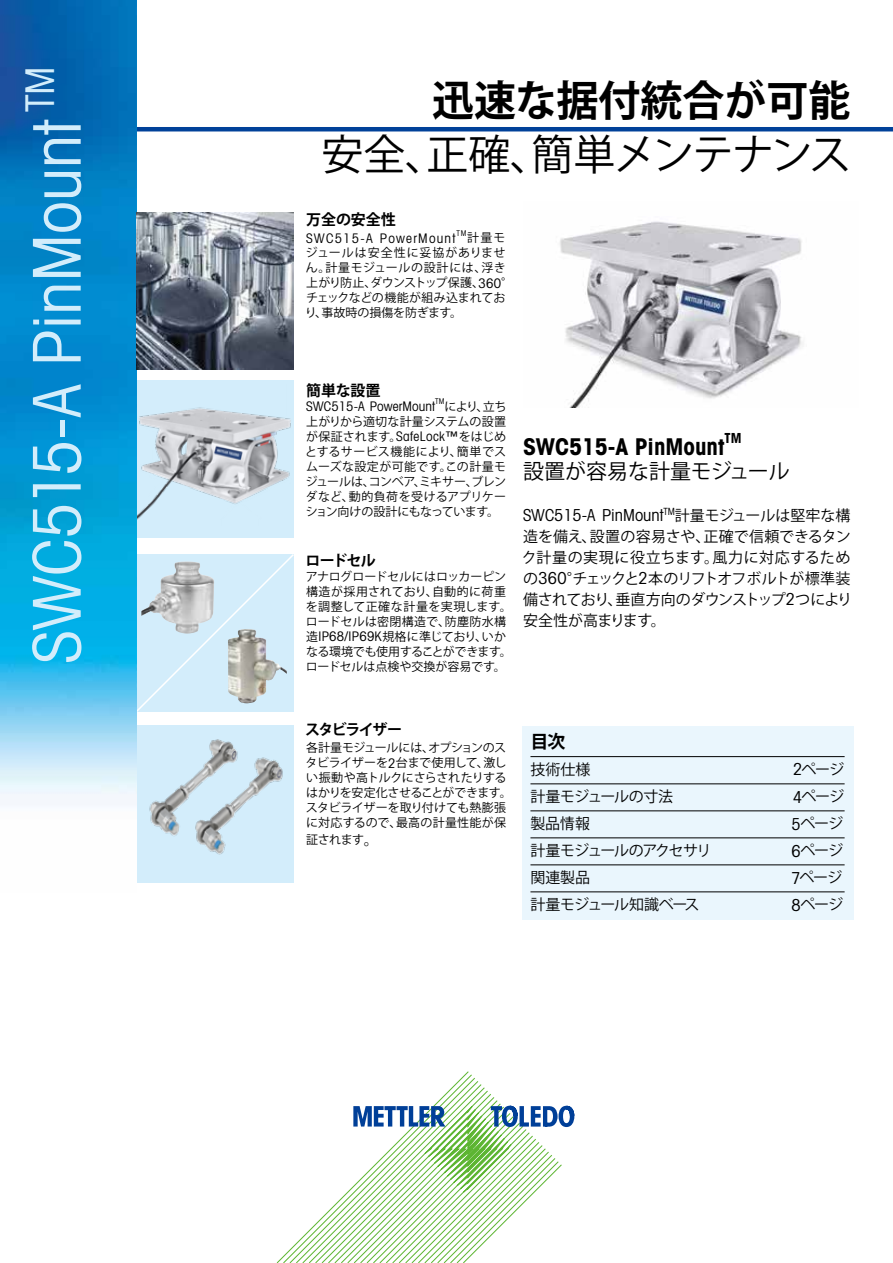
<style>
.page{position:relative;width:893px;height:1263px;background:#fff}
.page>*{position:absolute;margin:0;border:0;box-sizing:border-box;transform-origin:0 0}
.t1{font:66px "Avant Gardefor MT Bk";color:#d3edfb}
.t2{font:42px "Koz Go Pro";letter-spacing:-.05em;color:#000}
.t3{font:700 42px "Koz Go Pro";color:#000}
.t4{font:23.1px "Avant Gardefor MT Bd";color:#000}
.t5{font:21px "Koz Go Pro";color:#000}
.t6{font:700 18px "Koz Go Pro";color:#000}
.t7{font:16.5px "Avant Gardefor MT Bk";color:#000}
.t8{font:15px/21px "Koz Go Pro";letter-spacing:-.045em;color:#000;text-align:justify}
.t9{font:700 15px "Koz Go Pro";letter-spacing:-.02em;color:#000}
.t10{font:15px "Koz Go Pro";letter-spacing:-.095em;color:#000}
.t11{font:700 15px "Koz Go Pro";letter-spacing:-.1em;color:#000}
.t12{font:13.8px "Avant Gardefor MT Bd";color:#000}
.t13{font:13.2px "Avant Gardefor MT Bk";letter-spacing:.005em;color:#000}
.t14{font:13.2px "Avant Gardefor MT Bk";letter-spacing:.09em;color:#000}
.t15{font:12px/15px "Koz Go Pro";letter-spacing:-.01em;color:#000}
.t16{font:7.95px "Avant Gardefor MT Bk";color:#000}
.s1{font-family:"Avant Gardefor MT Bk";font-size:13.2px}
.s2{font-family:"Koz Go Pro";font-size:15px}
.s3{font-family:"Avant Gardefor MT Bk";font-size:16.5px}
.s4{font-size:15px}
</style>
<div class="page">
<div style="left:136px;top:381px;width:157px;height:157px;background:#d3edfb"></div>
<img style="left:136px;top:384px;width:155px;height:141px">
<div style="left:136px;top:725px;width:157px;height:157px;background:#d3edfb"></div>
<hr style="left:111px;top:127px;width:782px;height:4px;background:#004199">
<svg style="left:277px;top:1071px;width:257px;height:192px"></svg>
<svg style="left:353px;top:1105px;width:221px;height:88px"></svg>
<svg style="left:136px;top:552px;width:158px;height:162px;background:#d2edfa"></svg>
<img style="left:0;top:0;width:136px;height:805px">
<img style="left:560px;top:221px;width:243px;height:187px">
<img style="left:141px;top:561px;width:73px;height:73px">
<img style="left:228px;top:629px;width:59px;height:74px">
<div style="left:522px;top:726px;width:331px;height:193px;background:#eaf6fd"></div>
<hr style="left:530px;top:756px;width:315px;height:1px;background:#000">
<hr style="left:530px;top:784px;width:315px;height:1px;background:#000">
<hr style="left:530px;top:811px;width:315px;height:1px;background:#000">
<hr style="left:530px;top:838px;width:315px;height:1px;background:#000">
<hr style="left:530px;top:865px;width:315px;height:1px;background:#000">
<hr style="left:530px;top:892px;width:315px;height:1px;background:#000">
<img style="left:126px;top:724px;width:168px;height:149px">
<img style="left:136px;top:213px;width:157px;height:157px">
<h1 class="t1" style="left:16px;top:664px;width:599px;rotate:-90deg">SWC515-A PinMount <sup>TM</sup></h1>
<h2 class="t3" style="left:432px;top:74px;width:420px">迅速な据付統合が可能</h2>
<h2 class="t2" style="left:322px;top:127px;width:531px">安全、正確、簡単メンテナンス</h2>
<p class="t9" style="left:306px;top:210px;width:91px">万全の安全性</p>
<p class="t14" style="left:306px;top:230px;width:151px">SWC515-A PowerMount</p>
<p class="t16" style="left:457px;top:228px;width:11px">TM</p>
<p class="t15" style="left:305px;top:230px;width:209px;text-indent:162px">計量モジュールは安全性に妥協がありません。計量モジュールの設計には、浮き上がり防止、ダウンストップ保護、<span class="s1">360</span>°チェックなどの機能が組み込まれており、事故時の損傷を防ぎます。</p>
<p class="t9" style="left:306px;top:380px;width:76px">簡単な設置</p>
<p class="t13" style="left:306px;top:398px;width:131px">SWC515-A PowerMount</p>
<p class="t16" style="left:435px;top:397px;width:11px">TM</p>
<p class="t15" style="left:305px;top:399px;width:203px;text-align:justify;text-indent:139px">により、立ち上がりから適切な計量システムの設置が保証されます。<span class="s1">SafeLock™</span>をはじめとするサービス機能により、簡単でスムーズな設定が可能です。この計量モジュールは、コンベア、ミキサー、ブレンダなど、動的負荷を受けるアプリケーション向けの設計にもなっています。</p>
<p class="t9" style="left:306px;top:550px;width:72px">ロードセル</p>
<p class="t15" style="left:306px;top:569px;width:208px">アナログロードセルにはロッカーピン構造が採用されており、自動的に荷重を調整して正確な計量を実現します。ロードセルは密閉構造で、防塵防水構造<span class="s1">IP68/IP69K</span>規格に準じており、いかなる環境でも使用することができます。ロードセルは点検や交換が容易です。</p>
<p class="t12" style="left:725px;top:429px;width:18px">TM</p>
<h3 class="t5" style="left:523px;top:458px;width:268px">設置が容易な計量モジュール</h3>
<h3 class="t7" style="left:523px;top:505px;width:329px">SWC515-A PinMount<sup>TM</sup><span class="s2">計量モジュールは堅牢な構</span></h3>
<p class="t8" style="left:522px;top:526px;width:332px">造を備え、設置の容易さや、正確で信頼できるタンク計量の実現に役立ちます。風力に対応するための<span class="s3">360</span>°チェックと<span class="s3">2</span>本のリフトオフボルトが標準装備されており、垂直方向のダウンストップ<span class="s3">2</span>つにより安全性が高まります。</p>
<h3 class="t4" style="left:523px;top:432px;width:203px">SWC515-A PinMount</h3>
<p class="t11" style="left:305px;top:720px;width:98px">スタビライザー</p>
<p class="t15" style="left:306px;top:740px;width:208px">各計量モジュールには、オプションのスタビライザーを<span class="s1">2</span>台まで使用して、激しい振動や高トルクにさらされたりするはかりを安定化させることができます。スタビライザーを取り付けても熱膨張に対応するので、最高の計量性能が保</p>
<p class="t15" style="left:306px;top:832px;width:74px">証されます<span class="s4">。</span></p>
<h3 class="t6" style="left:530px;top:729px;width:37px">目次</h3>
<p class="t8" style="left:530px;top:759px;width:62px">技術仕様</p>
<p class="t8" style="left:793px;top:759px;width:53px"><span class="s3">2</span>ページ</p>
<p class="t8" style="left:530px;top:786px;width:144px">計量モジュールの寸法</p>
<p class="t8" style="left:793px;top:786px;width:53px"><span class="s3">4</span>ページ</p>
<p class="t8" style="left:530px;top:813px;width:61px">製品情報</p>
<p class="t8" style="left:791px;top:813px;width:54px"><span class="s3">5</span>ページ</p>
<p class="t10" style="left:530px;top:840px;width:183px">計量モジュールのアクセサリ</p>
<p class="t8" style="left:791px;top:840px;width:54px"><span class="s3">6</span>ページ</p>
<p class="t8" style="left:530px;top:867px;width:61px">関連製品</p>
<p class="t8" style="left:791px;top:867px;width:53px"><span class="s3">7</span>ページ</p>
<p class="t8" style="left:530px;top:894px;width:170px">計量モジュール知識ベース</p>
<p class="t8" style="left:791px;top:894px;width:53px"><span class="s3">8</span>ページ</p>
</div>
